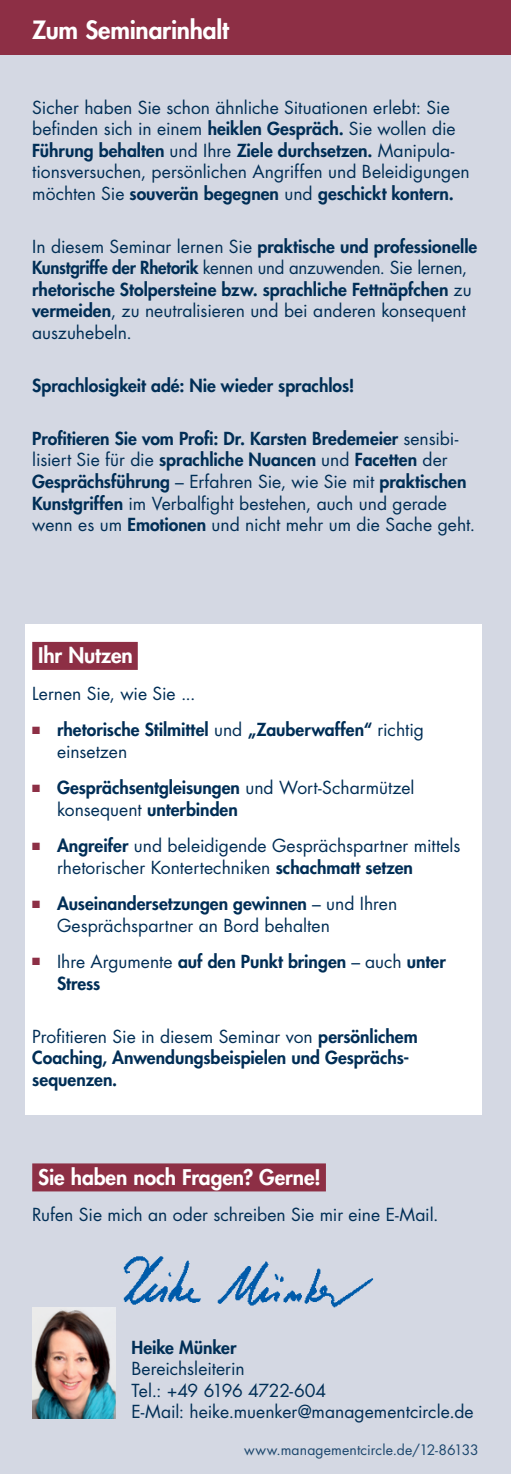
<style>
.page{position:relative;width:511px;height:1474px;background:#fff}
.page>*{position:absolute;margin:0;border:0;box-sizing:border-box;transform-origin:0 0}
.t1{font:800 24.5px "Futura Std";letter-spacing:-.01em;color:#fff}
.t2{font:800 21px "Futura Std";letter-spacing:-.005em;color:#fff}
.t3{font:17.5px/21.5px "Futura Std";color:#002e56}
.t4{font:800 17.5px/21.5px "Futura Std";color:#002e56}
.t5{font:14px "Futura Std";letter-spacing:.01em;color:#1d486e}
.s1{font-weight:800}
.s2{font-weight:400}
.s3{color:#8d2f45}
</style>
<div class="page">
<div style="left:0;top:36px;width:511px;height:1437px;background:#d4d8e3"></div>
<div style="left:25px;top:624px;width:456px;height:490px;background:#fff"></div>
<div style="left:0;top:0;width:511px;height:55px;background:#8d2f45"></div>
<div style="left:32px;top:642px;width:106px;height:28px;background:#8d2f45"></div>
<div style="left:32px;top:1163px;width:294px;height:28px;background:#8d2f45"></div>
<img style="left:32px;top:1307px;width:84px;height:111px">
<img style="left:102px;top:1256px;width:272px;height:60px">
<h1 class="t1" style="left:32px;top:14px;width:198px">Zum Seminarinhalt</h1>
<p class="t3" style="left:32px;top:97px;width:439px">Sicher haben Sie schon ähnliche Situationen erlebt: Sie befinden sich in einem <span class="s1">heiklen Gespräch.</span> Sie wollen die <span class="s1">Führung behalten</span> und Ihre <span class="s1">Ziele durchsetzen.</span> Manipula&shy;tionsversuchen, persönlichen Angriffen und Beleidigungen möchten Sie <span class="s1">souverän begegnen</span> und <span class="s1">geschickt kontern.</span></p>
<p class="t4" style="left:32px;top:235px;width:447px"><span class="s2">In diesem Seminar lernen Sie</span> praktische und professionelle Kunstgriffe der Rhetorik <span class="s2">kennen und anzuwenden. Sie lernen, </span>rhetorische Stolpersteine bzw. sprachliche Fettnäpfchen <span class="s2">zu </span>vermeiden<span class="s2">, zu neutralisieren und bei anderen konsequent auszuhebeln.</span></p>
<p class="t4" style="left:32px;top:375px;width:324px">Sprachlosigkeit adé: Nie wieder sprachlos!</p>
<p class="t3" style="left:32px;top:428px;width:445px"><span class="s1">Profitieren Sie vom Profi: Dr. Karsten Bredemeier</span> sensibi&shy;lisiert Sie für die <span class="s1">sprachliche Nuancen</span> und <span class="s1">Facetten</span> der <span class="s1">Gesprächsführung</span> – Erfahren Sie, wie Sie mit <span class="s1">praktischen Kunstgriffen</span> im Verbalfight bestehen, auch und gerade wenn es um <span class="s1">Emotionen</span> und nicht mehr um die Sache geht.</p>
<p class="t2" style="left:38px;top:642px;width:96px">Ihr Nutzen</p>
<p class="t3" style="left:32px;top:683px;width:165px">Lernen Sie, wie Sie ...</p>
<p class="t4" style="left:57px;top:719px;width:368px;text-indent:-25px"><span class="s3">■</span> rhetorische Stilmittel <span class="s2">und</span> „Zauberwaffen“ <span class="s2">richtig einsetzen</span></p>
<p class="t4" style="left:57px;top:777px;width:359px;text-indent:-25px"><span class="s3">■</span> Gesprächsentgleisungen <span class="s2">und Wort-Scharmützel konsequent</span> unterbinden</p>
<p class="t3" style="left:57px;top:835px;width:405px;text-indent:-25px"><span class="s3">■</span> <span class="s1">Angreifer</span> und beleidigende Gesprächspartner mittels rhetorischer Kontertechniken <span class="s1">schachmatt setzen</span></p>
<p class="t3" style="left:57px;top:893px;width:342px;text-indent:-25px"><span class="s3">■</span> <span class="s1">Auseinandersetzungen gewinnen</span> – und Ihren<br>Gesprächspartner an Bord behalten</p>
<p class="t4" style="left:57px;top:950px;width:390px;text-indent:-25px"><span class="s3">■</span> <span class="s2">Ihre Argumente</span> auf den Punkt bringen <span class="s2">– auch</span> unter<br>Stress</p>
<p class="t4" style="left:32px;top:1025px;width:387px"><span class="s2">Profitieren Sie in diesem Seminar von</span> persönlichem<br>Coaching, Anwendungsbeispielen und Gesprächs&shy;sequenzen.</p>
<p class="t2" style="left:38px;top:1163px;width:284px">Sie haben noch Fragen? Gerne!</p>
<p class="t3" style="left:32px;top:1204px;width:408px">Rufen Sie mich an oder schreiben Sie mir eine E-Mail.</p>
<p class="t4" style="left:131px;top:1336px;width:107px">Heike Münker</p>
<p class="t3" style="left:131px;top:1358px;width:344px">Bereichsleiterin<br>Tel.: +49 6196 4722-604<br>E-Mail: heike.muenker@managementcircle.de</p>
<p class="t5" style="left:244px;top:1440px;width:236px">www.managementcircle.de/12-86133</p>
</div>
